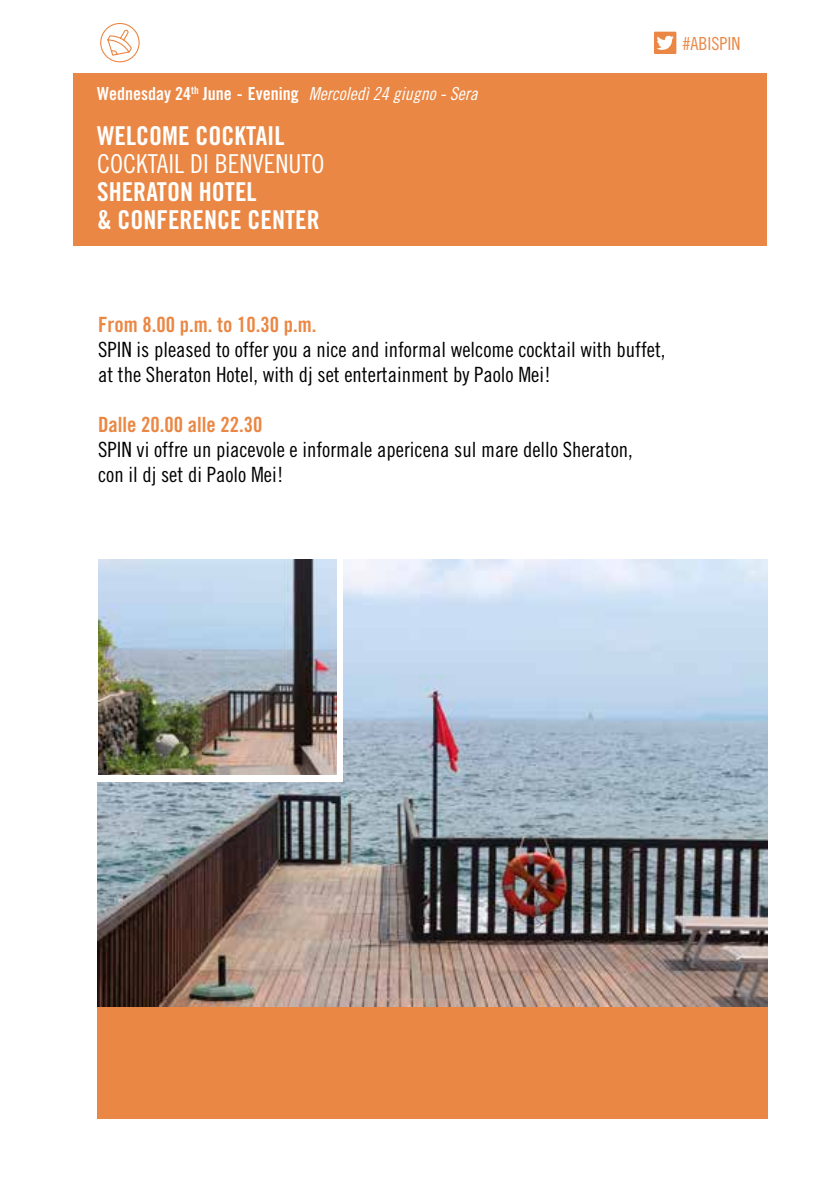
<style>
.page{position:relative;width:840px;height:1191px;background:#fff}
.page>*{position:absolute;margin:0;border:0;box-sizing:border-box;transform-origin:0 0}
.t1{font:26px/28px "Trade Gothic Bold Cond Twenty";color:#fff}
.t2{font:26px "Trade Gothic Cond Eighteen";color:#fff}
.t3{font:21px/25.2px "Trade Gothic Cond Eighteen";color:#000}
.t4{font:21px "Trade Gothic Bold Cond Twenty";color:#ea8744}
.t5{font:18px "Trade Gothic Bold Cond Twenty";color:#fff}
.t6{font:18px "Trade Gothic Cond Eighteen";color:#ea8744}
.s1{font-family:"Trade Gothic Cond Eighteen Obl"}
</style>
<div class="page">
<div style="left:98px;top:946px;width:669px;height:173px;background:#ea8744"></div>
<img style="left:98px;top:560px;width:669px;height:446px">
<div style="left:87px;top:494px;width:255px;height:287px;background:#fff"></div>
<img style="left:99px;top:559px;width:237px;height:215px">
<div style="left:73px;top:73px;width:693px;height:172px;background:#ea8744"></div>
<svg style="left:100px;top:23px;width:40px;height:40px"></svg>
<svg style="left:654px;top:32px;width:22px;height:22px"></svg>
<p class="t5" style="left:97px;top:82px;width:382px">Wednesday 24<sup>th</sup> June - Evening <span class="s1">Mercoledì 24 giugno - Sera</span></p>
<p class="t1" style="left:97px;top:121px;width:189px">WELCOME COCKTAIL</p>
<p class="t2" style="left:97px;top:148px;width:229px">COCKTAIL DI BENVENUTO</p>
<p class="t1" style="left:97px;top:177px;width:224px">SHERATON HOTEL<br>&amp; CONFERENCE CENTER</p>
<p class="t6" style="left:682px;top:33px;width:59px">#ABISPIN</p>
<p class="t4" style="left:98px;top:312px;width:220px">From 8.00 p.m. to 10.30 p.m.</p>
<p class="t3" style="left:98px;top:337px;width:568px">SPIN is pleased to offer you a nice and informal welcome cocktail with buffet, at the Sheraton Hotel, with dj set entertainment by Paolo Mei!</p>
<p class="t4" style="left:98px;top:411px;width:166px">Dalle 20.00 alle 22.30</p>
<p class="t3" style="left:98px;top:436px;width:536px">SPIN vi offre un piacevole e informale apericena sul mare dello Sheraton, con il dj set di Paolo Mei!</p>
</div>
